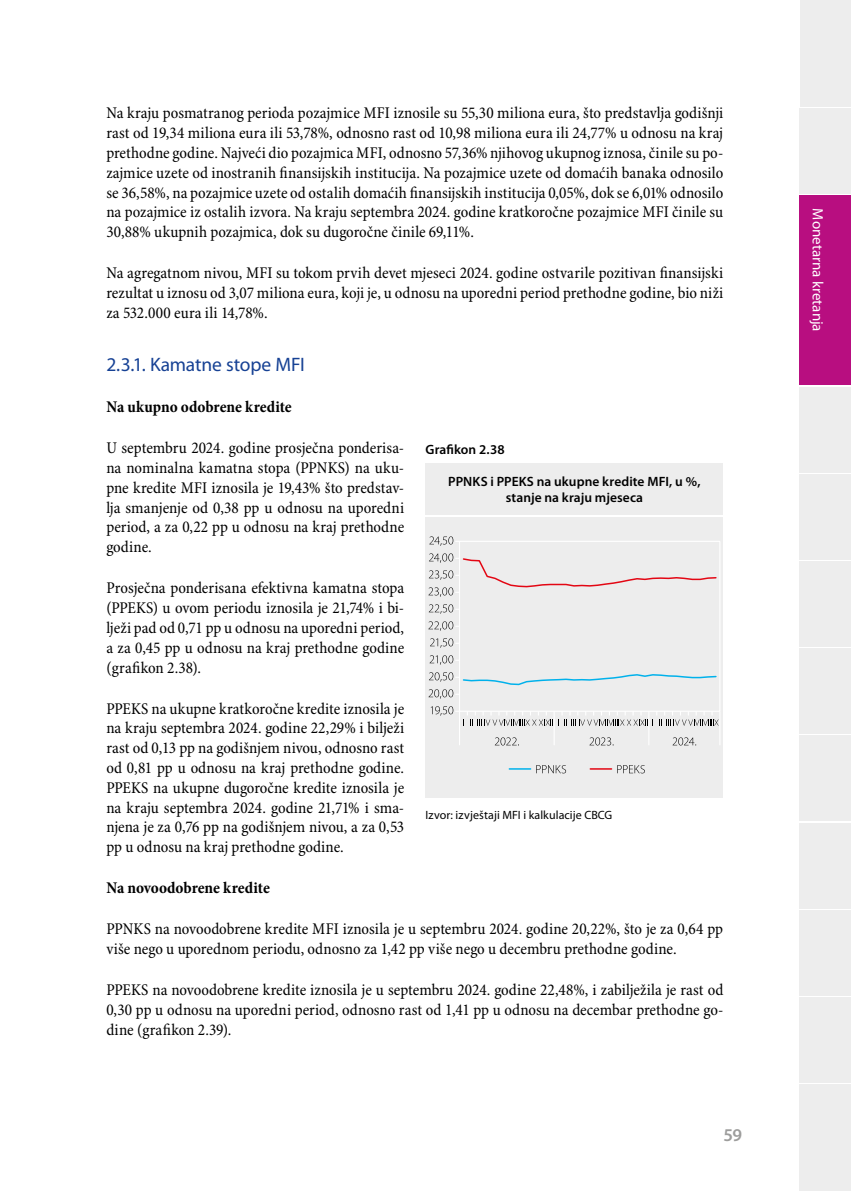
<style>
.page{position:relative;width:851px;height:1191px;background:#fff}
.page>*{position:absolute;margin:0;border:0;box-sizing:border-box;transform-origin:0 0}
.t1{font:19.5px "Myriad Pro";letter-spacing:-.005em;color:#164194}
.t2{font:600 18px "Myriad Pro";color:#9d9d9c}
.t3{font:condensed 16.5px/19.8px "Minion Pro";color:#000;text-align:justify}
.t4{font:700 condensed 16.5px "Minion Pro";letter-spacing:-.005em;color:#000}
.t5{font:15px "Myriad Pro";letter-spacing:.005em;color:#fff}
.t6{font:600 13.5px/16.2px "Myriad Pro";letter-spacing:.005em;color:#000;text-align:center}
.t7{font:12px "Myriad Pro";letter-spacing:.005em;color:#000}
</style>
<div class="page">
<div style="left:799px;top:0;width:51px;height:106px;background:#ededed"></div>
<div style="left:799px;top:1084px;width:51px;height:107px;background:#ededed"></div>
<div style="left:799px;top:997px;width:51px;height:85px;background:#ededed"></div>
<div style="left:799px;top:910px;width:51px;height:85px;background:#ededed"></div>
<div style="left:799px;top:823px;width:51px;height:85px;background:#ededed"></div>
<div style="left:799px;top:736px;width:51px;height:85px;background:#ededed"></div>
<div style="left:799px;top:648px;width:51px;height:85px;background:#ededed"></div>
<div style="left:799px;top:561px;width:51px;height:85px;background:#ededed"></div>
<div style="left:799px;top:474px;width:51px;height:85px;background:#ededed"></div>
<div style="left:799px;top:387px;width:51px;height:85px;background:#ededed"></div>
<div style="left:799px;top:108px;width:51px;height:85px;background:#ededed"></div>
<div style="left:799px;top:196px;width:51px;height:189px;background:#b80e80"></div>
<div style="left:425px;top:516px;width:298px;height:281px;background:#ededed"></div>
<div style="left:425px;top:463px;width:298px;height:51px;background:#ededed"></div>
<hr style="left:459px;top:541px;width:260px;height:1px;background:#fff">
<hr style="left:459px;top:541px;width:1px;height:170px;background:#fff">
<hr style="left:719px;top:541px;width:1px;height:170px;background:#fff">
<hr style="left:459px;top:710px;width:260px;height:2px;background:#fff">
<svg style="left:428px;top:672px;width:289px;height:26px"></svg>
<svg style="left:429px;top:655px;width:30px;height:10px"></svg>
<svg style="left:430px;top:638px;width:29px;height:10px"></svg>
<svg style="left:428px;top:621px;width:31px;height:10px"></svg>
<svg style="left:428px;top:604px;width:31px;height:10px"></svg>
<svg style="left:428px;top:553px;width:289px;height:44px"></svg>
<svg style="left:429px;top:536px;width:30px;height:10px"></svg>
<svg style="left:509px;top:768px;width:21px;height:1px"></svg>
<svg style="left:536px;top:765px;width:30px;height:8px"></svg>
<svg style="left:590px;top:768px;width:21px;height:1px"></svg>
<svg style="left:617px;top:765px;width:27px;height:8px"></svg>
<svg style="left:495px;top:737px;width:24px;height:8px"></svg>
<svg style="left:589px;top:737px;width:24px;height:8px"></svg>
<svg style="left:672px;top:737px;width:24px;height:8px"></svg>
<hr style="left:719px;top:711px;width:1px;height:34px;background:#fff">
<hr style="left:648px;top:711px;width:1px;height:34px;background:#fff">
<hr style="left:553px;top:711px;width:1px;height:34px;background:#fff">
<hr style="left:459px;top:711px;width:1px;height:34px;background:#fff">
<svg style="left:430px;top:706px;width:288px;height:19px"></svg>
<p class="t3" style="left:106px;top:104px;width:618px">Na kraju posmatranog perioda pozajmice MFI iznosile su 55,30 miliona eura, što predstavlja godišnji rast od 19,34 miliona eura ili 53,78%, odnosno rast od 10,98 miliona eura ili 24,77% u odnosu na kraj prethodne godine. Najveći dio pozajmica MFI, odnosno 57,36% njihovog ukupnog iznosa, činile su po&shy;zajmice uzete od inostranih finansijskih institucija. Na pozajmice uzete od domaćih banaka odnosilo se 36,58%, na pozajmice uzete od ostalih domaćih finansijskih institucija 0,05%, dok se 6,01% odnosilo na pozajmice iz ostalih izvora. Na kraju septembra 2024. godine kratkoročne pozajmice MFI činile su 30,88% ukupnih pozajmica, dok su dugoročne činile 69,11%.</p>
<p class="t3" style="left:106px;top:264px;width:618px">Na agregatnom nivou, MFI su tokom prvih devet mjeseci 2024. godine ostvarile pozitivan finansijski rezultat u iznosu od 3,07 miliona eura, koji je, u odnosu na uporedni period prethodne godine, bio niži za 532.000 eura ili 14,78%.</p>
<p class="t1" style="left:106px;top:352px;width:200px">2.3.1. Kamatne stope MFI</p>
<p class="t4" style="left:106px;top:395px;width:187px">Na ukupno odobrene kredite</p>
<p class="t3" style="left:106px;top:439px;width:299px">U septembru 2024. godine prosječna ponderisa&shy;na nominalna kamatna stopa (PPNKS) na uku&shy;pne kredite MFI iznosila je 19,43% što predstav&shy;lja smanjenje od 0,38 pp u odnosu na uporedni period, a za 0,22 pp u odnosu na kraj prethodne godine.</p>
<p class="t3" style="left:106px;top:579px;width:299px">Prosječna ponderisana efektivna kamatna stopa (PPEKS) u ovom periodu iznosila je 21,74% i bi&shy;lježi pad od 0,71 pp u odnosu na uporedni period, a za 0,45 pp u odnosu na kraj prethodne godine (grafikon 2.38).</p>
<p class="t3" style="left:106px;top:699px;width:299px">PPEKS na ukupne kratkoročne kredite iznosila je na kraju septembra 2024. godine 22,29% i bilježi rast od 0,13 pp na godišnjem nivou, odnosno rast od 0,81 pp u odnosu na kraj prethodne godine.<br>PPEKS na ukupne dugoročne kredite iznosila je na kraju septembra 2024. godine 21,71% i sma&shy;njena je za 0,76 pp na godišnjem nivou, a za 0,53 pp u odnosu na kraj prethodne godine.</p>
<p class="t4" style="left:106px;top:876px;width:165px">Na novoodobrene kredite</p>
<p class="t3" style="left:106px;top:920px;width:618px">PPNKS na novoodobrene kredite MFI iznosila je u septembru 2024. godine 20,22%, što je za 0,64 pp više nego u uporednom periodu, odnosno za 1,42 pp više nego u decembru prethodne godine.</p>
<p class="t3" style="left:106px;top:980px;width:618px">PPEKS na novoodobrene kredite iznosila je u septembru 2024. godine 22,48%, i zabilježila je rast od 0,30 pp u odnosu na uporedni period, odnosno rast od 1,41 pp u odnosu na decembar prethodne go&shy;dine (grafikon 2.39).</p>
<p class="t6" style="left:425px;top:441px;width:81px">Grafikon 2.38</p>
<p class="t6" style="left:448px;top:473px;width:254px">PPNKS i PPEKS na ukupne kredite MFI, u %, stanje na kraju mjeseca</p>
<p class="t7" style="left:425px;top:807px;width:188px">Izvor: izvještaji MFI i kalkulacije CBCG</p>
<p class="t2" style="left:723px;top:1123px;width:20px">59</p>
<p class="t5" style="left:826px;top:208px;width:125px;rotate:90deg">Monetarna kretanja</p>
</div>
